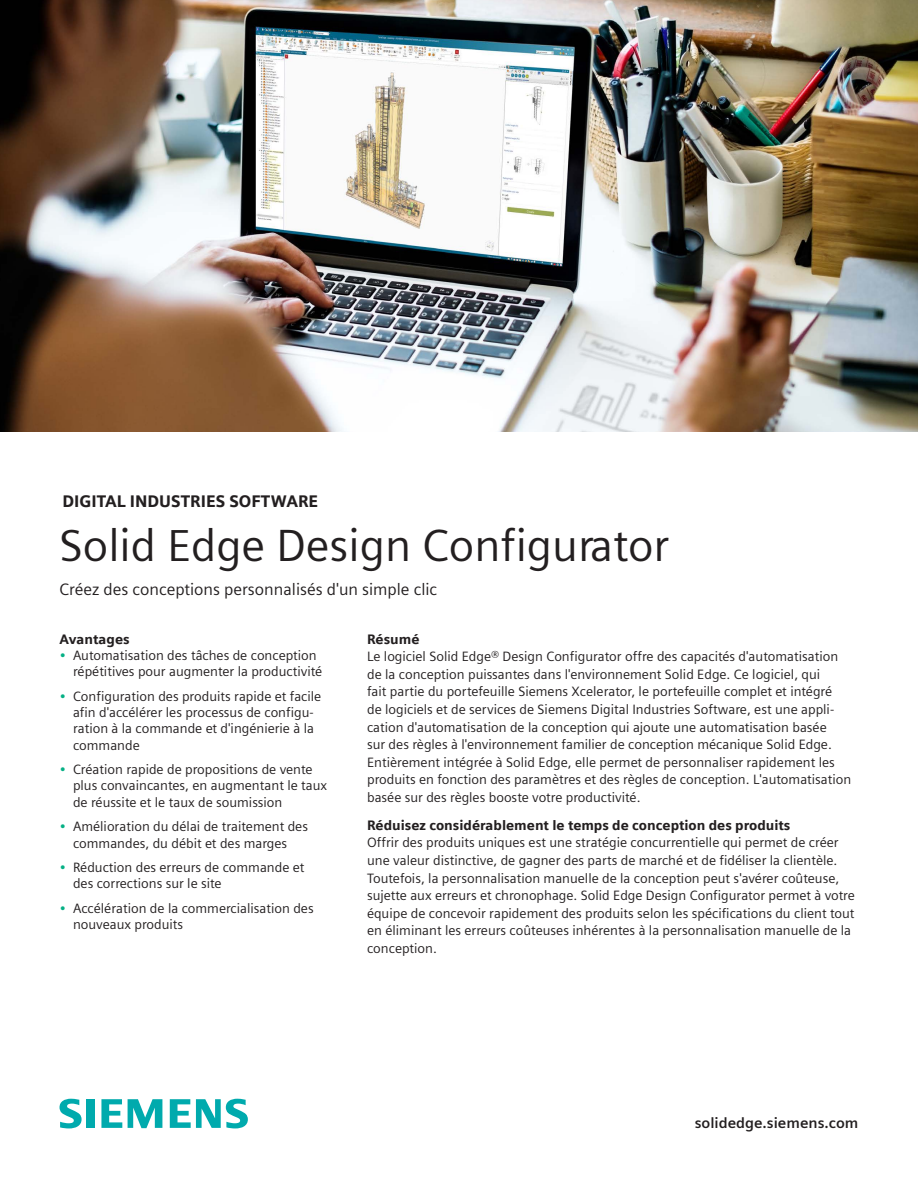
<style>
.page{position:relative;width:918px;height:1188px;background:#fff}
.page>*{position:absolute;margin:0;border:0;box-sizing:border-box;transform-origin:0 0}
._2__Headline_30pt_12{font:45px "Siemens Sans";color:#231f20}
._3__Copy_11pt_130{font:16.5px "Siemens Sans";color:#231f20}
._1__Topline_11pt_120{font:900 16.5px "Siemens Sans";color:#231f20}
.Cover_URL_10pt_FR{font:700 15px "Siemens Sans";color:#231f20}
.Body_Copy_9pt_5mm{font:13.5px/17.5px "Siemens Sans";color:#231f20}
.Subhead__9pt_5mm{font:900 13.5px "Siemens Sans";color:#231f20}
.s1{color:#05b085}
</style>
<div class="page">
<img style="left:0;top:0;width:918px;height:432px">
<svg style="left:60px;top:1099px;width:34px;height:29px"></svg>
<svg style="left:101px;top:1099px;width:21px;height:29px"></svg>
<svg style="left:128px;top:1099px;width:34px;height:29px"></svg>
<svg style="left:170px;top:1099px;width:78px;height:29px"></svg>
<p class="_1__Topline_11pt_120" style="left:63px;top:488px;width:257px">DIGITAL INDUSTRIES SOFTWARE</p>
<p class="_2__Headline_30pt_12" style="left:60px;top:512px;width:611px">Solid Edge Design Configurator</p>
<p class="_3__Copy_11pt_130" style="left:60px;top:577px;width:379px">Créez des conceptions personnalisés d'un simple clic</p>
<p class="Subhead__9pt_5mm" style="left:60px;top:628px;width:72px">Avantages</p>
<p class="Body_Copy_9pt_5mm" style="left:73px;top:646px;width:251px;line-height:16.2px;text-indent:-14px"><span class="s1">•</span> Automatisation des tâches de conception répétitives pour augmenter la productivité</p>
<p class="Body_Copy_9pt_5mm" style="left:73px;top:687px;width:250px;line-height:16.2px;text-indent:-14px"><span class="s1">•</span> Configuration des produits rapide et facile afin d'accélérer les processus de configu&shy;ration à la commande et d'ingénierie à la commande</p>
<p class="Body_Copy_9pt_5mm" style="left:73px;top:761px;width:256px;line-height:16.2px;text-indent:-14px"><span class="s1">•</span> Création rapide de propositions de vente plus convaincantes, en augmentant le taux de réussite et le taux de soumission</p>
<p class="Body_Copy_9pt_5mm" style="left:60px;top:818px;width:250px;line-height:16.2px;text-align:center"><span class="s1">•</span> Amélioration du délai de traitement des commandes, du débit et des marges</p>
<p class="Body_Copy_9pt_5mm" style="left:73px;top:859px;width:233px;line-height:16.2px;text-indent:-14px"><span class="s1">•</span> Réduction des erreurs de commande et des corrections sur le site</p>
<p class="Body_Copy_9pt_5mm" style="left:73px;top:899px;width:242px;line-height:16.2px;text-indent:-14px"><span class="s1">•</span> Accélération de la commercialisation des nouveaux produits</p>
<p class="Subhead__9pt_5mm" style="left:367px;top:628px;width:54px">Résumé</p>
<p class="Body_Copy_9pt_5mm" style="left:367px;top:647px;width:486px">Le logiciel Solid Edge® Design Configurator offre des capacités d'automatisation de la conception puissantes dans l'environnement Solid Edge. Ce logiciel, qui<br>fait partie du portefeuille Siemens Xcelerator, le portefeuille complet et intégré<br>de logiciels et de services de Siemens Digital Industries Software, est une appli&shy;cation d'automatisation de la conception qui ajoute une automatisation basée<br>sur des règles à l'environnement familier de conception mécanique Solid Edge.<br>Entièrement intégrée à Solid Edge, elle permet de personnaliser rapidement les produits en fonction des paramètres et des règles de conception. L'automatisation basée sur des règles booste votre productivité.</p>
<p class="Subhead__9pt_5mm" style="left:367px;top:814px;width:425px">Réduisez considérablement le temps de conception des produits</p>
<p class="Body_Copy_9pt_5mm" style="left:367px;top:833px;width:489px">Offrir des produits uniques est une stratégie concurrentielle qui permet de créer une valeur distinctive, de gagner des parts de marché et de fidéliser la clientèle.<br>Toutefois, la personnalisation manuelle de la conception peut s'avérer coûteuse, sujette aux erreurs et chronophage. Solid Edge Design Configurator permet à votre équipe de concevoir rapidement des produits selon les spécifications du client tout en éliminant les erreurs coûteuses inhérentes à la personnalisation manuelle de la conception.</p>
<p class="Cover_URL_10pt_FR" style="left:695px;top:1112px;width:165px">solidedge.siemens.com</p>
</div>
